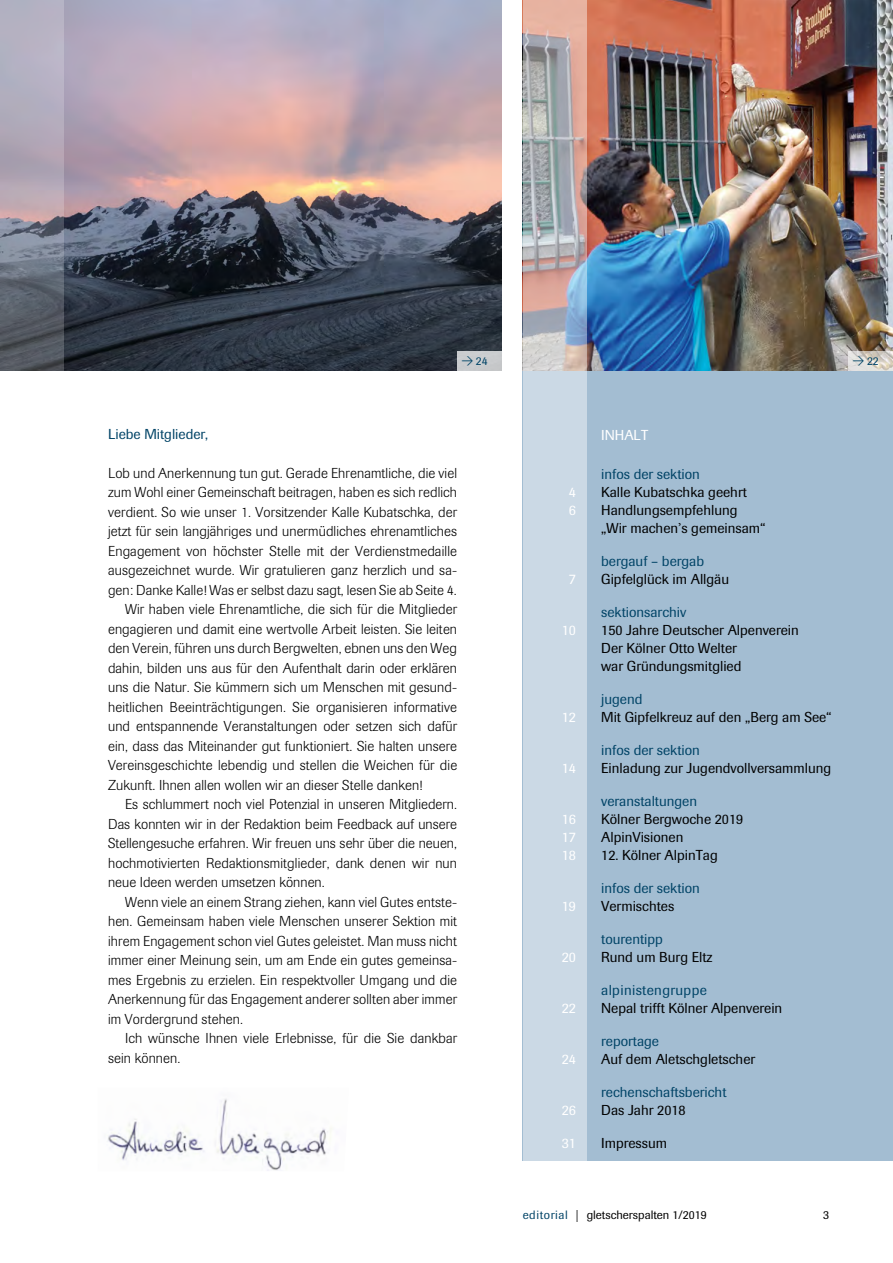
<style>
.page{position:relative;width:893px;height:1263px;background:#fff}
.page>*{position:absolute;margin:0;border:0;box-sizing:border-box;transform-origin:0 0}
.t1{font:300 14.25px "Imago";letter-spacing:.01em;color:#000}
.t2{font:14.25px/18px "Imago";color:#000}
.t3{font:14.25px "Imago";color:#004366}
.t4{font:14.25px "Imago";color:#fff}
.t5{font:14.25px "Imago";letter-spacing:.025em;color:#004366}
.t6{font:12px "Imago";color:#000}
.t7{font:11.7px "Imago";color:#004366}
.s1{font-family:"DIN"}
.s2{font-family:"Minion Pro"}
.s3{color:#fff}
.s4{color:#000}
.s5{color:#004366}
</style>
<div class="page">
<img style="left:64px;top:0;width:437px;height:370px">
<div style="left:523px;top:371px;width:370px;height:790px;background:#a3bdd2"></div>
<img style="left:586px;top:0;width:307px;height:370px">
<svg style="left:849px;top:351px;width:44px;height:19px"></svg>
<svg style="left:523px;top:0;width:63px;height:1161px;background:#c5cbd4"></svg>
<svg style="left:0;top:0;width:64px;height:370px;background:#93909e"></svg>
<div style="left:457px;top:351px;width:47px;height:20px;background:#c9cbce"></div>
<img style="left:108px;top:1098px;width:224px;height:73px">
<p class="t7" style="left:461px;top:354px;width:28px"><span class="s1">&gt;</span> 24</p>
<p class="t3" style="left:108px;top:425px;width:102px">Liebe Mitglieder,</p>
<p class="t1" style="left:108px;top:465px;width:350px">Lob und Anerkennung tun gut. Gerade Ehrenamtliche, die viel</p>
<p class="t1" style="left:108px;top:484px;width:350px">zum Wohl einer Gemeinschaft beitragen, haben es sich redlich</p>
<p class="t1" style="left:108px;top:504px;width:351px">verdient. So wie unser 1. Vorsitzender Kalle Kubatschka, der</p>
<p class="t1" style="left:108px;top:523px;width:350px">jetzt für sein langjähriges und unermüdliches ehrenamtliches</p>
<p class="t1" style="left:108px;top:543px;width:350px">Engagement von höchster Stelle mit der Verdienstmedaille</p>
<p class="t1" style="left:108px;top:562px;width:350px">ausgezeichnet wurde. Wir gratulieren ganz herzlich und sa-</p>
<p class="t1" style="left:108px;top:582px;width:350px">gen: Danke Kalle! Was er selbst dazu sagt, lesen Sie ab Seite 4.</p>
<p class="t1" style="left:125px;top:601px;width:334px">Wir haben viele Ehrenamtliche, die sich für die Mitglieder</p>
<p class="t1" style="left:108px;top:621px;width:350px">engagieren und damit eine wertvolle Arbeit leisten. Sie leiten</p>
<p class="t1" style="left:108px;top:640px;width:350px">den Verein, führen uns durch Bergwelten, ebnen uns den Weg</p>
<p class="t1" style="left:108px;top:660px;width:350px">dahin, bilden uns aus für den Aufenthalt darin oder erklären</p>
<p class="t1" style="left:108px;top:679px;width:350px">uns die Natur. Sie kümmern sich um Menschen mit gesund-</p>
<p class="t1" style="left:108px;top:699px;width:350px">heitlichen Beeinträchtigungen. Sie organisieren informative</p>
<p class="t1" style="left:108px;top:718px;width:351px">und entspannende Veranstaltungen oder setzen sich dafür</p>
<p class="t1" style="left:108px;top:738px;width:351px">ein, dass das Miteinander gut funktioniert. Sie halten unsere</p>
<p class="t1" style="left:108px;top:757px;width:351px">Vereinsgeschichte lebendig und stellen die Weichen für die</p>
<p class="t1" style="left:108px;top:777px;width:316px">Zukunft. Ihnen allen wollen wir an dieser Stelle danken!</p>
<p class="t1" style="left:125px;top:796px;width:334px">Es schlummert noch viel Potenzial in unseren Mitgliedern.</p>
<p class="t1" style="left:108px;top:816px;width:351px">Das konnten wir in der Redaktion beim Feedback auf unsere</p>
<p class="t1" style="left:108px;top:835px;width:351px">Stellengesuche erfahren. Wir freuen uns sehr über die neuen,</p>
<p class="t1" style="left:108px;top:855px;width:350px">hochmotivierten Redaktionsmitglieder, dank denen wir nun</p>
<p class="t1" style="left:108px;top:874px;width:218px">neue Ideen werden umsetzen können.</p>
<p class="t1" style="left:125px;top:894px;width:334px">Wenn viele an einem Strang ziehen, kann viel Gutes entste-</p>
<p class="t1" style="left:108px;top:913px;width:350px">hen. Gemeinsam haben viele Menschen unserer Sektion mit</p>
<p class="t1" style="left:108px;top:933px;width:350px">ihrem Engagement schon viel Gutes geleistet. Man muss nicht</p>
<p class="t1" style="left:108px;top:952px;width:351px">immer einer Meinung sein, um am Ende ein gutes gemeinsa-</p>
<p class="t1" style="left:108px;top:972px;width:351px">mes Ergebnis zu erzielen. Ein respektvoller Umgang und die</p>
<p class="t1" style="left:108px;top:991px;width:351px">Anerkennung für das Engagement anderer sollten aber immer</p>
<p class="t1" style="left:108px;top:1011px;width:137px">im Vordergrund stehen.</p>
<p class="t1" style="left:125px;top:1030px;width:334px">Ich wünsche Ihnen viele Erlebnisse, für die Sie dankbar</p>
<p class="t1" style="left:108px;top:1050px;width:74px">sein können.</p>
<p class="t7" style="left:853px;top:354px;width:28px"><span class="s1">&gt;</span> 22</p>
<p class="t4" style="left:601px;top:426px;width:48px">Inhalt</p>
<p class="t3" style="left:601px;top:465px;width:100px">infos der sektion</p>
<p class="t4" style="left:569px;top:483px;width:9px">4</p>
<p class="t2" style="left:601px;top:483px;width:147px">Kalle Kubatschka geehrt</p>
<p class="t4" style="left:569px;top:501px;width:9px">6</p>
<p class="t2" style="left:601px;top:501px;width:166px">Handlungsempfehlung „Wir machen<span class="s2">’</span>s gemeinsam“</p>
<p class="t3" style="left:601px;top:552px;width:104px">bergauf – bergab</p>
<p class="t4" style="left:569px;top:570px;width:9px">7</p>
<p class="t2" style="left:601px;top:570px;width:129px">Gipfelglück im Allgäu</p>
<p class="t3" style="left:601px;top:603px;width:87px">sektionsarchiv</p>
<p class="t4" style="left:562px;top:621px;width:16px">10</p>
<p class="t2" style="left:601px;top:621px;width:199px">150 Jahre Deutscher Alpenverein<br>Der Kölner Otto Welter<br>war Gründungsmitglied</p>
<p class="t3" style="left:601px;top:690px;width:43px">jugend</p>
<p class="t4" style="left:562px;top:708px;width:16px">12</p>
<p class="t2" style="left:601px;top:708px;width:232px">Mit Gipfelkreuz auf den „Berg am See“</p>
<p class="t3" style="left:601px;top:741px;width:100px">infos der sektion</p>
<p class="t4" style="left:562px;top:759px;width:16px">14</p>
<p class="t2" style="left:601px;top:759px;width:232px">Einladung zur Jugendvollversammlung</p>
<p class="t3" style="left:601px;top:792px;width:97px">veranstaltungen</p>
<p class="t4" style="left:562px;top:810px;width:16px">16</p>
<p class="t2" style="left:562px;top:810px;width:183px;text-indent:40px">Kölner Bergwoche 2019<br><span class="s3">17</span> AlpinVisionen<br><span class="s3">18</span></p>
<p class="t2" style="left:601px;top:846px;width:118px">12. Kölner AlpinTag</p>
<p class="t3" style="left:601px;top:879px;width:100px">infos der sektion</p>
<p class="t4" style="left:562px;top:897px;width:16px">19</p>
<p class="t2" style="left:601px;top:897px;width:75px">Vermischtes</p>
<p class="t3" style="left:601px;top:930px;width:63px">tourentipp</p>
<p class="t4" style="left:562px;top:948px;width:16px">20</p>
<p class="t2" style="left:601px;top:948px;width:113px">Rund um Burg Eltz</p>
<p class="t5" style="left:601px;top:981px;width:107px">alpinistengruppe</p>
<p class="t4" style="left:562px;top:999px;width:33px">22 <span class="s4">N</span></p>
<p class="t2" style="left:611px;top:999px;width:173px">epal trifft Kölner Alpenverein</p>
<p class="t2" style="left:562px;top:1032px;width:195px;text-indent:40px"><span class="s5">reportage<br></span><span class="s3">24</span> Auf dem Aletschgletscher</p>
<p class="t3" style="left:601px;top:1083px;width:127px">rechenschaftsbericht</p>
<p class="t4" style="left:562px;top:1101px;width:16px">26</p>
<p class="t2" style="left:601px;top:1101px;width:86px">Das Jahr 2018</p>
<p class="t4" style="left:562px;top:1134px;width:16px">31</p>
<p class="t2" style="left:601px;top:1134px;width:67px">Impressum</p>
<p class="t6" style="left:523px;top:1208px;width:186px"><span class="s5">editorial</span> | gletscherspalten 1/2019</p>
<p class="t6" style="left:823px;top:1208px;width:7px">3</p>
</div>
